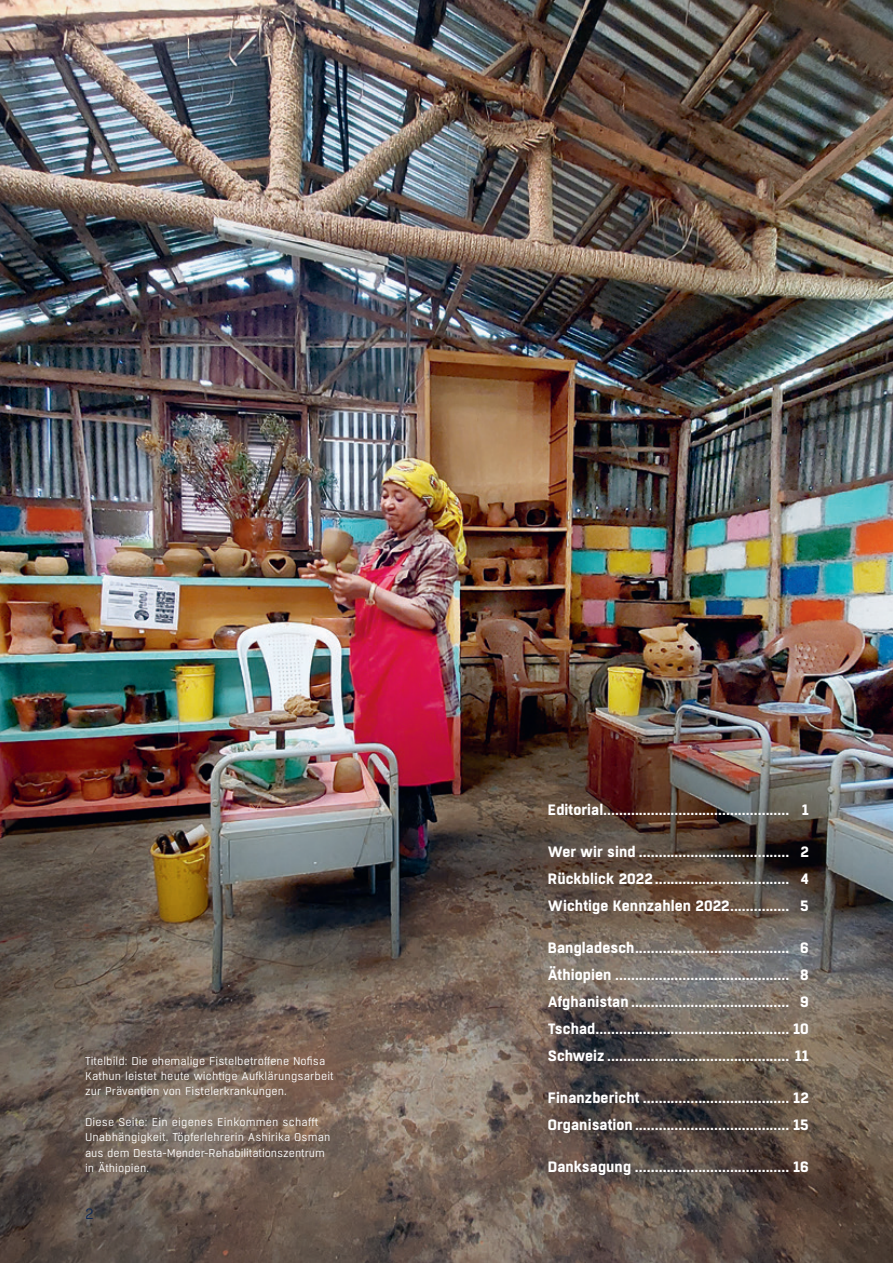
<style>
.page{position:relative;width:893px;height:1263px;background:#fff}
.page>*{position:absolute;margin:0;border:0;box-sizing:border-box;transform-origin:0 0}
.t1{font:700 15px/27px "Boxed";letter-spacing:.005em;color:#fff;text-align:justify}
.t2{font:15px "Boxed";color:#102a56}
.t3{font:11.25px/15.3px "Boxed";letter-spacing:.005em;color:#fff}
</style>
<div class="page">
<img style="left:0;top:0;width:893px;height:1263px">
<p class="t3" style="left:85px;top:1053px;width:250px">Titelbild: Die ehemalige Fistelbetroffene Nofisa<br>Kathun leistet heute wichtige Aufklärungsarbeit zur Prävention von Fistelerkrankungen.</p>
<p class="t3" style="left:85px;top:1115px;width:247px">Diese Seite: Ein eigenes Einkommen schafft Unabhängigkeit. Töpferlehrerin Ashirika Osman aus dem Desta-Mender-Rehabilitationszentrum in Äthiopien.</p>
<p class="t2" style="left:85px;top:1204px;width:10px">2</p>
<p class="t1" style="left:548px;top:797px;width:262px">Editorial............................................... 1</p>
<p class="t1" style="left:548px;top:839px;width:262px">Wer wir sind ...................................... 2<br>Rückblick 2022.................................. 4<br>Wichtige Kennzahlen 2022............... 5</p>
<p class="t1" style="left:548px;top:935px;width:263px">Bangladesch....................................... 6<br>Äthiopien ............................................ 8<br>Afghanistan ........................................ 9<br>Tschad................................................. 10<br>Schweiz .............................................. 11</p>
<p class="t1" style="left:548px;top:1085px;width:262px">Finanzbericht ..................................... 12<br>Organisation....................................... 15</p>
<p class="t1" style="left:548px;top:1154px;width:263px">Danksagung ....................................... 16</p>
</div>
